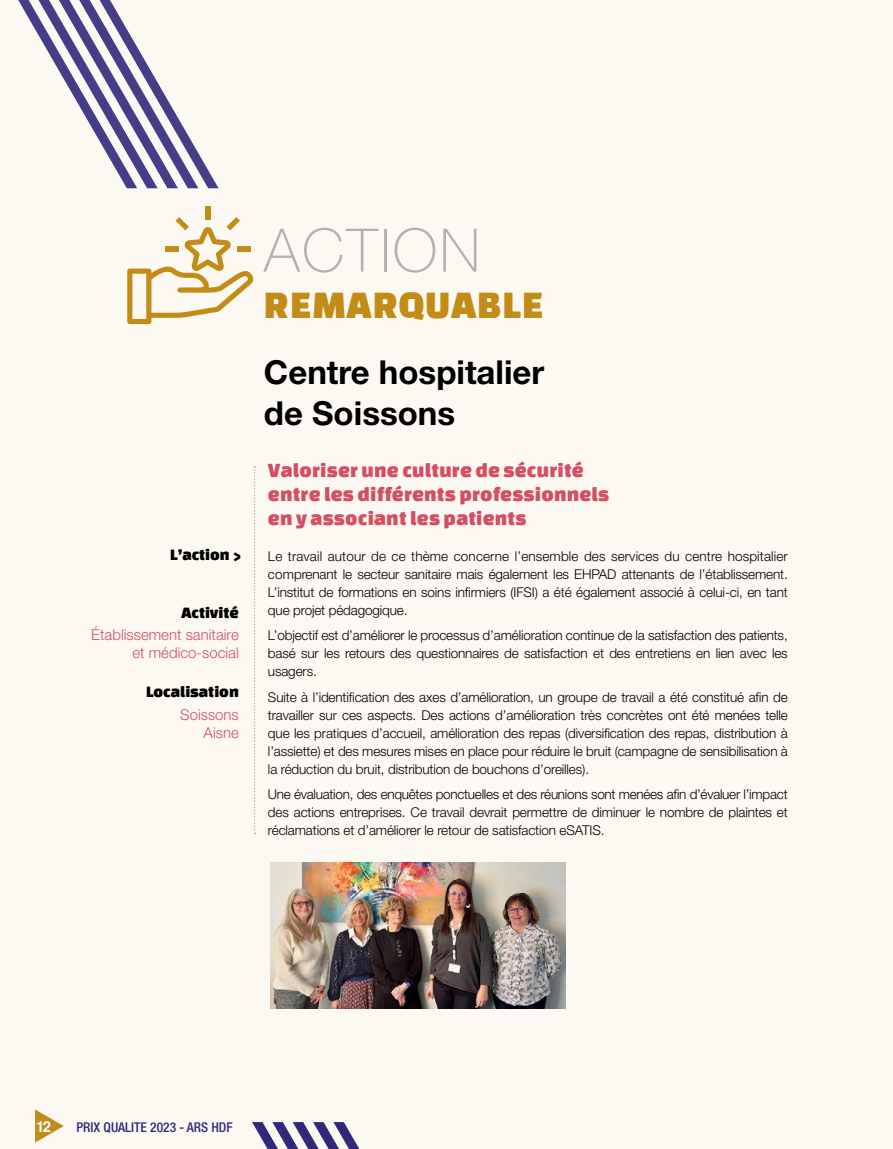
<style>
.page{position:relative;width:893px;height:1149px;background:#fff}
.page>*{position:absolute;margin:0;border:0;box-sizing:border-box;transform-origin:0 0}
.t1{font:100 60px "Helvetica Neue LT Std";letter-spacing:.04em;color:#b3b2b2}
.t2{font:40.5px "Changa One";letter-spacing:.03em;color:#c28c17}
.t3{font:700 33px/40.5px "Helvetica Neue LT Std";color:#000}
.t4{font:21px/24px "Changa One";letter-spacing:.01em;color:#d44f62}
.t5{font:16.5px "Changa One";color:#000}
.t6{font:300 15px/18px "Helvetica Neue LT Std";color:#d44f62;text-align:right}
.t7{font:700 15px "Helvetica";color:#fff}
.t8{font:300 13.5px/18px "Helvetica Neue LT Std";letter-spacing:-.01em;color:#000;text-align:justify}
.t9{font:500 condensed 13.5px "Helvetica Neue LT Std";color:#30287b}
</style>
<div class="page">
<div style="left:0;top:0;width:893px;height:1148px;background:#fcf9f3"></div>
<svg style="left:254px;top:466px;width:1px;height:367px"></svg>
<img style="left:271px;top:862px;width:294px;height:145px">
<svg style="left:18px;top:0;width:201px;height:188px"></svg>
<svg style="left:35px;top:1109px;width:29px;height:33px"></svg>
<svg style="left:252px;top:1122px;width:107px;height:26px"></svg>
<div style="left:205px;top:206px;width:5px;height:14px;background:#c28c17"></div>
<svg style="left:127px;top:217px;width:127px;height:107px"></svg>
<p class="t5" style="left:170px;top:545px;width:73px">L’action &gt;</p>
<p class="t5" style="left:181px;top:603px;width:59px">Activité</p>
<p class="t6" style="left:91px;top:625px;width:149px">Établissement sanitaire et médico-social</p>
<p class="t5" style="left:146px;top:682px;width:94px">Localisation</p>
<p class="t6" style="left:180px;top:705px;width:60px">Soissons<br>Aisne</p>
<h1 class="t1" style="left:264px;top:216px;width:218px">ACTION</h1>
<h2 class="t2" style="left:264px;top:282px;width:281px">REMARQUABLE</h2>
<h3 class="t3" style="left:264px;top:351px;width:282px">Centre hospitalier de Soissons</h3>
<h3 class="t4" style="left:268px;top:458px;width:343px">Valoriser une culture de sécurité entre les différents professionnels en y associant les patients</h3>
<p class="t8" style="left:268px;top:546px;width:521px">Le travail autour de ce thème concerne l’ensemble des services du centre hospitalier comprenant le secteur sanitaire mais également les EHPAD attenants de l’établissement.<br>L’institut de formations en soins infirmiers (IFSI) a été également associé à celui-ci, en tant que projet pédagogique.</p>
<p class="t8" style="left:268px;top:626px;width:521px">L’objectif est d’améliorer le processus d’amélioration continue de la satisfaction des patients, basé sur les retours des questionnaires de satisfaction et des entretiens en lien avec les usagers.</p>
<p class="t8" style="left:268px;top:687px;width:521px">Suite à l’identification des axes d’amélioration, un groupe de travail a été constitué afin de travailler sur ces aspects. Des actions d’amélioration très concrètes ont été menées telle que les pratiques d’accueil, amélioration des repas (diversification des repas, distribution à l’assiette) et des mesures mises en place pour réduire le bruit (campagne de sensibilisation à la réduction du bruit, distribution de bouchons d’oreilles).</p>
<p class="t8" style="left:268px;top:785px;width:521px">Une évaluation, des enquêtes ponctuelles et des réunions sont menées afin d’évaluer l’impact des actions entreprises. Ce travail devrait permettre de diminuer le nombre de plaintes et réclamations et d’améliorer le retour de satisfaction eSATIS.</p>
<p class="t7" style="left:36px;top:1116px;width:17px">12</p>
<p class="t9" style="left:77px;top:1118px;width:158px">PRIX QUALITE 2023 - ARS HDF</p>
</div>
